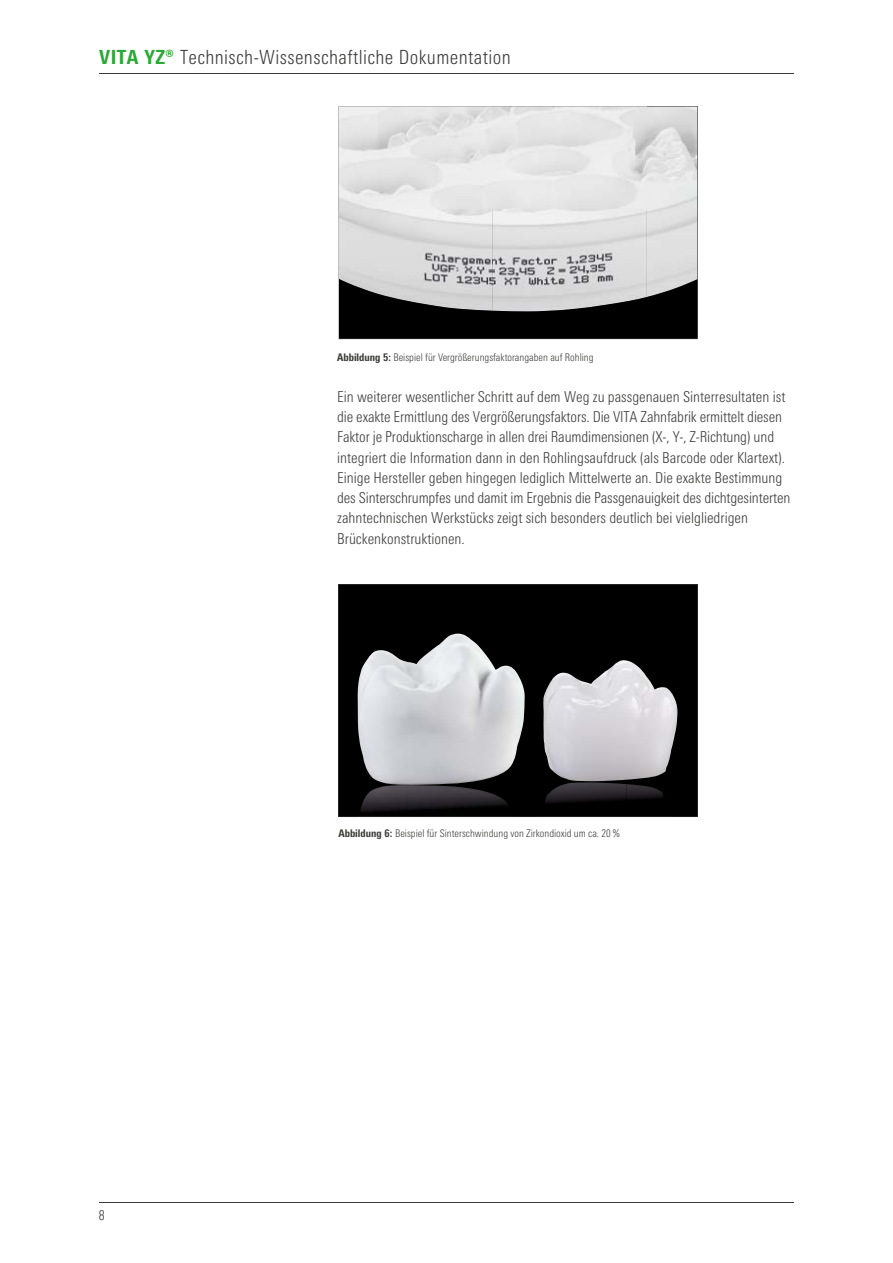
<style>
.page{position:relative;width:893px;height:1263px;background:#fff}
.page>*{position:absolute;margin:0;border:0;box-sizing:border-box;transform-origin:0 0}
.t1{font:300 condensed 19.5px "Univers Next Pro";letter-spacing:.02em;color:#3b3b3a}
.t2{font:300 condensed 15px/20.2px "Univers Next Pro";color:#3b3b3a}
.t3{font:300 condensed 13.5px "Univers Next Pro";color:#3b3b3a}
.t4{font:300 condensed 10.5px "Univers Next Pro";color:#3b3b3a}
.s1{font-weight:800;color:#2ba835}
.s2{font-weight:800}
</style>
<div class="page">
<hr style="left:99px;top:74px;width:695px;height:1px;background:#3b3b3a">
<hr style="left:99px;top:1202px;width:695px;height:1px;background:#3b3b3a">
<div style="left:338px;top:584px;width:359px;height:233px;background:#000"></div>
<svg style="left:338px;top:106px;width:360px;height:233px;background:#bbb"></svg>
<img style="left:543px;top:660px;width:134px;height:121px">
<img style="left:541px;top:782px;width:85px;height:35px">
<img style="left:626px;top:784px;width:43px;height:33px">
<img style="left:358px;top:634px;width:167px;height:151px">
<img style="left:359px;top:785px;width:154px;height:32px">
<h1 class="t1" style="left:99px;top:46px;width:413px"><span class="s1">VITA YZ®</span> Technisch-Wissenschaftliche Dokumentation</h1>
<p class="t4" style="left:337px;top:351px;width:258px"><span class="s2">Abbildung 5:</span> Beispiel für Vergrößerungsfaktorangaben auf Rohling</p>
<p class="t2" style="left:337px;top:386px;width:455px">Ein weiterer wesentlicher Schritt auf dem Weg zu passgenauen Sinterresultaten ist die exakte Ermittlung des Vergrößerungsfaktors. Die VITA Zahnfabrik ermittelt diesen Faktor je Produktionscharge in allen drei Raumdimensionen (X-, Y-, Z-Richtung) und integriert die Information dann in den Rohlingsaufdruck (als Barcode oder Klartext).<br>Einige Hersteller geben hingegen lediglich Mittelwerte an. Die exakte Bestimmung des Sinterschrumpfes und damit im Ergebnis die Passgenauigkeit des dichtgesinterten zahntechnischen Werkstücks zeigt sich besonders deutlich bei vielgliedrigen Brückenkonstruktionen.</p>
<p class="t3" style="left:99px;top:1207px;width:7px">8</p>
<p class="t4" style="left:338px;top:827px;width:283px"><span class="s2">Abbildung 6:</span> Beispiel für Sinterschwindung von Zirkondioxid um ca. 20 %</p>
</div>
